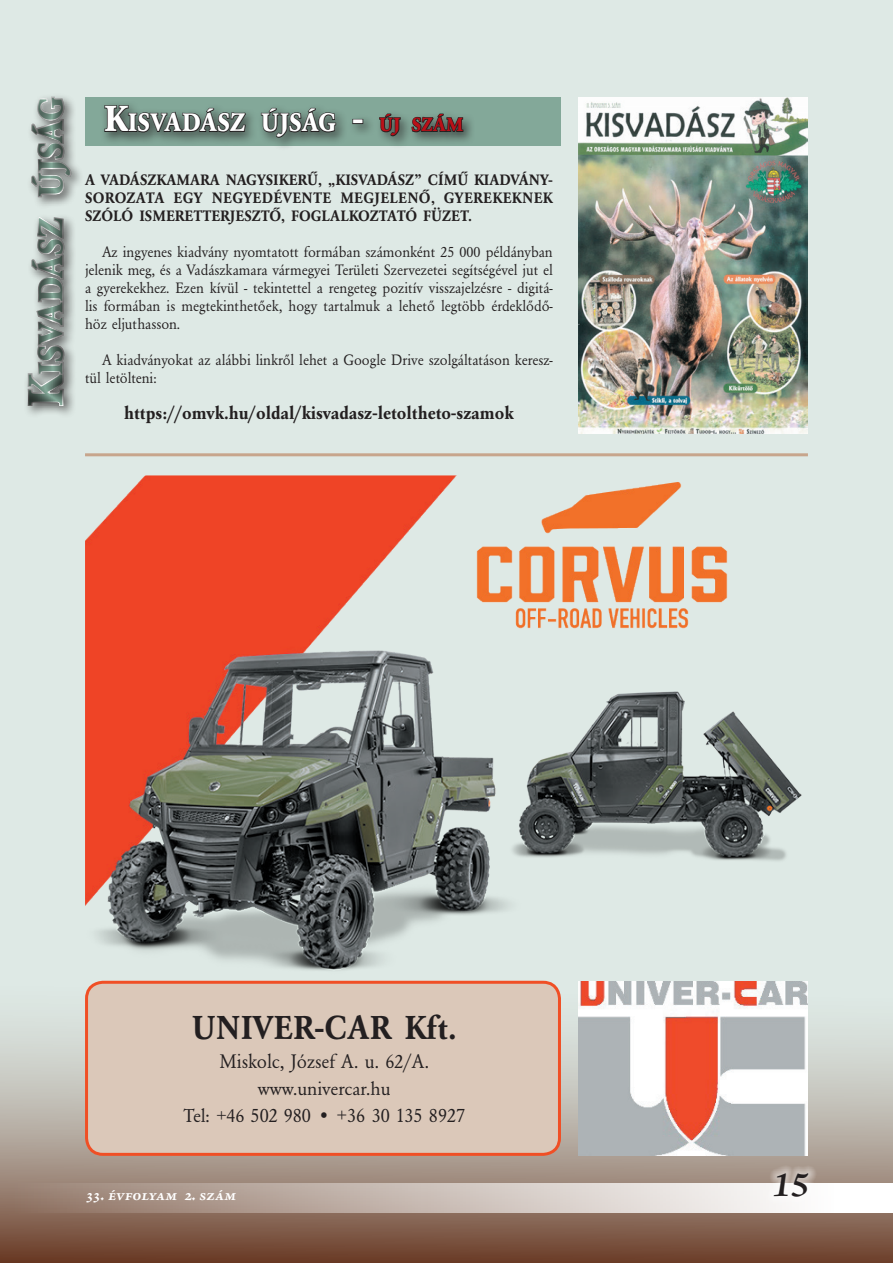
<style>
.page{position:relative;width:893px;height:1263px;background:#dee9e5}
.page>*{position:absolute;margin:0;border:0;box-sizing:border-box;transform-origin:0 0}
.t1{font:700 expanded 50.4px "URW Garamond TOT";color:#85aa9a;scale:.95 1}
.t2{font:italic 700 36px "Adobe Jenson Pro";color:#231f20}
.t3{font:700 expanded 35.25px "URW Garamond TOT";letter-spacing:-.005em;color:#85aa9a;scale:.95 1}
.t4{font:700 34.65px "URW Garamond TOT";color:#231f20;scale:.95 1}
.t5{font:700 expanded 26.4px "URW Garamond TOT";color:#fff;scale:.95 1}
.t6{font:20.4px "URW Garamond TOT";color:#231f20;scale:.95 1}
.t7{font:19.5px "URW Garamond TOT";color:#231f20}
.t8{font:700 18.9px "URW Garamond TOT";color:#231f20;scale:.95 1}
.t9{font:italic 700 16.5px "Adobe Jenson Pro";color:#fff}
.t10{font:15.75px/18px "URW Garamond TOT";color:#231f20;text-align:justify;scale:.95 1}
.t11{font:700 15.75px/18px "URW Garamond TOT";letter-spacing:.19em;color:#231f20;scale:.95 1}
.s1{font-size:37.8px}
.s2{font-size:19.8px;color:#bb1018}
.s3{font-size:19.5px}
</style>
<div class="page">
<svg style="left:0;top:987px;width:893px;height:276px;background:#9e897c"></svg>
<div style="left:1px;top:1183px;width:892px;height:29px;background:linear-gradient(to right,#93796a,#fff)"></div>
<svg style="left:766px;top:1165px;width:51px;height:40px;background:#ddd6d1"></svg>
<img style="left:85px;top:475px;width:717px;height:511px">
<img style="left:579px;top:981px;width:229px;height:175px">
<div style="left:87px;top:982px;width:472px;height:172px;background:#dbc8b9;border-radius:17px"></div>
<div style="left:85px;top:981px;width:476px;height:175px;border:3px solid #f04f25;border-radius:17px"></div>
<img style="left:579px;top:97px;width:229px;height:336px">
<hr style="left:85px;top:453px;width:723px;height:3px;background:#c7a58c">
<svg style="left:26px;top:96px;width:54px;height:319px"></svg>
<div style="left:85px;top:97px;width:476px;height:49px;background:#83a899"></div>
<div style="left:100px;top:100px;width:376px;height:51px;background:#231f20;opacity:.75"></div>
<svg style="left:104px;top:104px;width:143px;height:29px"></svg>
<svg style="left:260px;top:107px;width:77px;height:31px"></svg>
<div style="left:352px;top:119px;width:11px;height:5px;border:2px solid #231f20"></div>
<svg style="left:378px;top:112px;width:23px;height:25px"></svg>
<svg style="left:410px;top:100px;width:54px;height:33px"></svg>
<h3 class="t3" style="left:30px;top:375px;width:294px;rotate:-90deg">ISVADÁSZ ÚJSÁG</h3>
<h3 class="t5" style="left:104px;top:107px;width:380px"><span class="s1">K</span>ISVADÁSZ ÚJSÁG <span class="s1">-</span> <span class="s2">ÚJ SZÁM</span></h3>
<p class="t11" style="left:85px;top:171px;width:494px">A VADÁSZKAMARA NAGYSIKERŰ, „KISVADÁSZ” CÍMŰ KIADVÁNY-<br>SOROZATA EGY NEGYEDÉVENTE MEGJELENŐ, GYEREKEKNEK<br>SZÓLÓ ISMERETTERJESZTŐ, FOGLALKOZTATÓ FÜZET.</p>
<p class="t10" style="left:85px;top:243px;width:494px;text-indent:17px">Az ingyenes kiadvány nyomtatott formában számonként 25 000 példányban jelenik meg, és a Vadászkamara vármegyei Területi Szervezetei segítségével jut el a gyerekekhez. Ezen kívül - tekintettel a rengeteg pozitív visszajelzésre - digitá&shy;lis formában is megtekinthetőek, hogy tartalmuk a lehető legtöbb érdeklődő&shy;höz eljuthasson.</p>
<p class="t10" style="left:85px;top:351px;width:494px;text-indent:17px">A kiadványokat az alábbi linkről lehet a Google Drive szolgáltatáson keresz&shy;tül letölteni:</p>
<h1 class="t1" style="left:17px;top:407px;width:37px;rotate:-90deg">K</h1>
<p class="t8" style="left:124px;top:402px;width:411px">HTTPS://OMVK.HU/OLDAL/KISVADASZ-LETOLTHETO-SZAMOK</p>
<h3 class="t4" style="left:192px;top:1007px;width:72px">UNIVER</h3>
<h3 class="t4" style="left:314px;top:1007px;width:152px">-CAR KFT.</h3>
<p class="t6" style="left:220px;top:1049px;width:222px">Miskolc, József A. u. 62/A.</p>
<p class="t7" style="left:258px;top:1077px;width:134px">www.univercar.hu</p>
<p class="t6" style="left:183px;top:1103px;width:298px"><span class="s3">Tel: +46</span> 502 980 • +36 30 135 8927</p>
<p class="t9" style="left:86px;top:1185px;width:152px">33. évfolyam 2. szám</p>
<h2 class="t2" style="left:771px;top:1166px;width:38px">15</h2>
</div>
